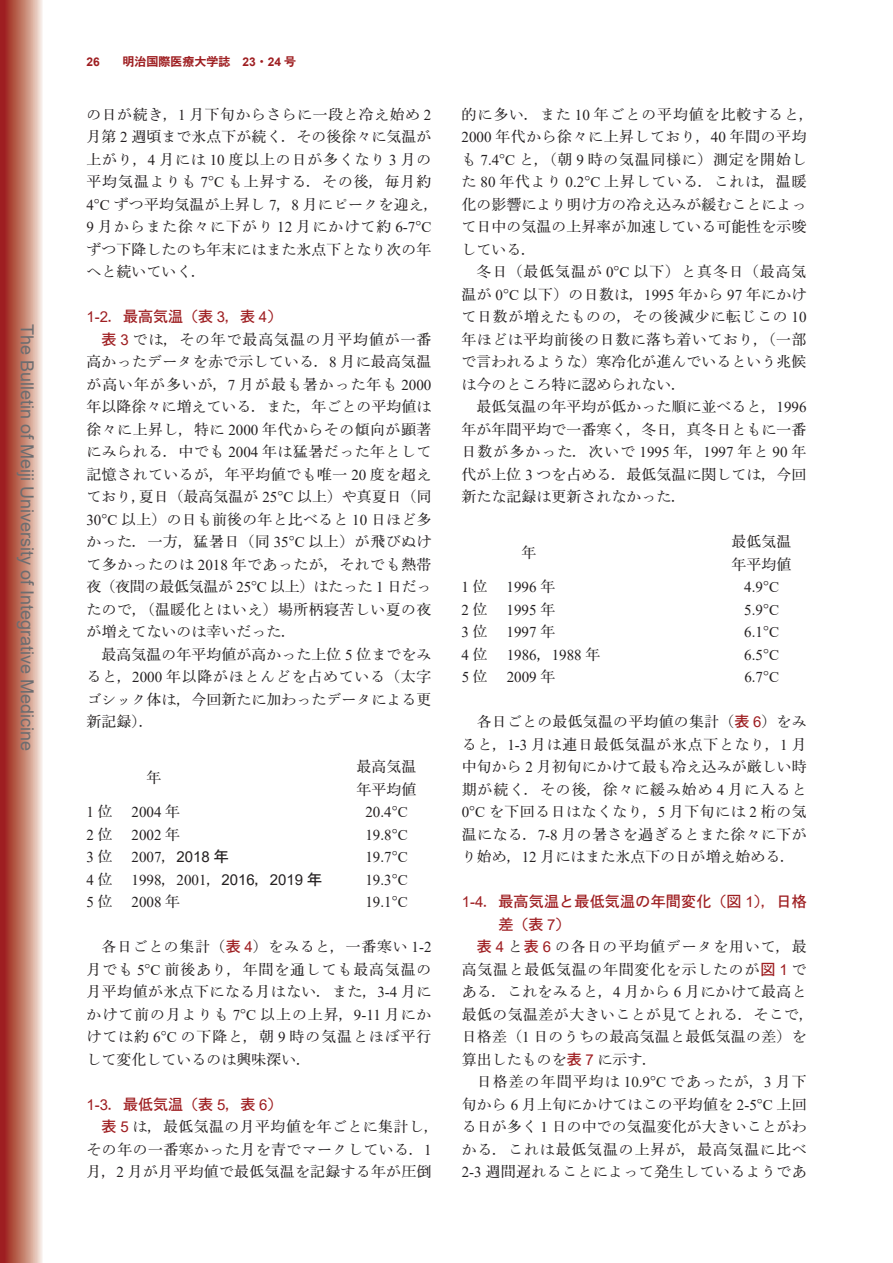
<style>
.page{position:relative;width:893px;height:1263px;background:#fff}
.page>*{position:absolute;margin:0;border:0;box-sizing:border-box;transform-origin:0 0}
.t1{font:18px "Arial";color:#6c6d70}
.t2{font:500 15px/22.5px "Iwa O Min Pro";letter-spacing:.02em;color:#231f20;text-align:justify}
.t3{font:15px "Times New Roman";color:#231f20}
.t4{font:15px/22.5px "Iwa O Go Pro Db";letter-spacing:.015em;color:#9e1e21}
.t5{font:500 15px/22.5px "Iwa O Min Pro";color:#231f20}
.t6{font:12px "Iwa O Go Pro Eb";color:#9e1e21}
.t7{font:700 12px "Arial";color:#9e1e21}
.s1{font-family:"Arial";font-weight:700}
.s2{font-family:"Times New Roman";font-weight:400}
.s3{font-family:"Arial"}
.s4{font-family:"Iwa O Go Pro Db";font-weight:400;color:#9e1e21}
.s5{font-family:"Arial";font-weight:400;color:#9e1e21}
.s6{font-family:"Iwa O Min Pro";font-weight:500}
.s7{font-family:"Iwa O Go Pro Db"}
</style>
<div class="page">
<svg style="left:0;top:0;width:43px;height:1263px;background:#c37a6e"></svg>
<p class="t1" style="left:40px;top:324px;width:429px;rotate:90deg">The Bulletin of Meiji University of Integrative Medicine</p>
<p class="t7" style="left:86px;top:53px;width:15px">26</p>
<p class="t6" style="left:122px;top:53px;width:175px">明治国際医療大学誌　<span class="s1">23</span>・<span class="s1">24</span> 号</p>
<p class="t2" style="left:86px;top:102px;width:354px;text-align:left">の日が続き，<span class="s2">1</span> 月下旬からさらに一段と冷え始め <span class="s2">2</span>月第 <span class="s2">2</span> 週頃まで氷点下が続く．その後徐々に気温が上がり，<span class="s2">4</span> 月には <span class="s2">10</span> 度以上の日が多くなり <span class="s2">3</span> 月の平均気温よりも <span class="s2">7°C</span> も上昇する．その後，毎月約<br><span class="s2">4°C</span> ずつ平均気温が上昇し <span class="s2">7</span>，<span class="s2">8</span> 月にピークを迎え，<br><span class="s2">9</span> 月からまた徐々に下がり <span class="s2">12</span> 月にかけて約 <span class="s2">6-7°C</span>ずつ下降したのち年末にはまた氷点下となり次の年へと続いていく．</p>
<p class="t4" style="left:86px;top:305px;width:197px"><span class="s3">1-2</span>．最高気温（表 <span class="s3">3</span>，表 <span class="s3">4</span>）</p>
<p class="t2" style="left:86px;top:327px;width:347px;text-indent:15px"><span class="s4">表</span> <span class="s5">3</span> では，その年で最高気温の月平均値が一番高かったデータを赤で示している．<span class="s2">8</span> 月に最高気温が高い年が多いが，<span class="s2">7</span> 月が最も暑かった年も <span class="s2">2000</span>年以降徐々に増えている．また，年ごとの平均値は徐々に上昇し，特に <span class="s2">2000</span> 年代からその傾向が顕著にみられる．中でも <span class="s2">2004</span> 年は猛暑だった年として記憶されているが，年平均値でも唯一 <span class="s2">20</span> 度を超えており，夏日（最高気温が <span class="s2">25°C</span> 以上）や真夏日（同<span class="s2">30°C</span> 以上）の日も前後の年と比べると <span class="s2">10</span> 日ほど多かった．一方，猛暑日（同 <span class="s2">35°C</span> 以上）が飛びぬけて多かったのは <span class="s2">2018</span> 年であったが，それでも熱帯夜（夜間の最低気温が <span class="s2">25°C</span> 以上）はたった <span class="s2">1</span> 日だったので，（温暖化とはいえ）場所柄寝苦しい夏の夜が増えてないのは幸いだった．</p>
<p class="t2" style="left:87px;top:642px;width:347px;text-indent:15px">最高気温の年平均値が高かった上位 <span class="s2">5</span> 位までをみると，<span class="s2">2000</span> 年以降がほとんどを占めている（太字ゴシック体は，今回新たに加わったデータによる更新記録）．</p>
<p class="t2" style="left:147px;top:766px;width:16px">年</p>
<p class="t5" style="left:357px;top:755px;width:76px">最高気温　年平均値</p>
<p class="t3" style="left:87px;top:801px;width:28px">1<span class="s6">位</span></p>
<p class="t3" style="left:132px;top:801px;width:50px">2004 <span class="s6">年</span></p>
<p class="t3" style="left:365px;top:801px;width:44px">20.4°C</p>
<p class="t3" style="left:87px;top:824px;width:28px">2<span class="s6">位</span></p>
<p class="t3" style="left:132px;top:824px;width:50px">2002 <span class="s6">年</span></p>
<p class="t3" style="left:365px;top:824px;width:44px">19.8°C</p>
<p class="t3" style="left:87px;top:846px;width:28px">3<span class="s6">位</span></p>
<p class="t3" style="left:132px;top:846px;width:99px">2007<span class="s6">，</span><span class="s3">2018</span> <span class="s7">年</span></p>
<p class="t3" style="left:365px;top:846px;width:44px">19.7°C</p>
<p class="t3" style="left:87px;top:869px;width:28px">4<span class="s6">位</span></p>
<p class="t3" style="left:132px;top:869px;width:192px">1998<span class="s6">，</span>2001<span class="s6">，</span><span class="s3">2016</span><span class="s7">，</span><span class="s3">2019</span> <span class="s7">年</span></p>
<p class="t3" style="left:365px;top:869px;width:44px">19.3°C</p>
<p class="t3" style="left:87px;top:891px;width:28px">5<span class="s6">位</span></p>
<p class="t3" style="left:132px;top:891px;width:50px">2008 <span class="s6">年</span></p>
<p class="t3" style="left:365px;top:891px;width:44px">19.1°C</p>
<p class="t2" style="left:87px;top:935px;width:347px;text-indent:15px">各日ごとの集計（<span class="s4">表</span> <span class="s5">4</span>）をみると，一番寒い <span class="s2">1-2</span>月でも <span class="s2">5°C</span> 前後あり，年間を通しても最高気温の月平均値が氷点下になる月はない．また，<span class="s2">3-4</span> 月にかけて前の月よりも <span class="s2">7°C</span> 以上の上昇，<span class="s2">9-11</span> 月にかけては約 <span class="s2">6°C</span> の下降と，朝 <span class="s2">9</span> 時の気温とほぼ平行して変化しているのは興味深い．</p>
<p class="t4" style="left:87px;top:1092px;width:197px"><span class="s3">1-3</span>．最低気温（表 <span class="s3">5</span>，表 <span class="s3">6</span>）</p>
<p class="t2" style="left:87px;top:1115px;width:354px;text-align:left;text-indent:15px"><span class="s4">表</span> <span class="s5">5</span> は，最低気温の月平均値を年ごとに集計し，その年の一番寒かった月を青でマークしている．<span class="s2">1</span>月，<span class="s2">2</span> 月が月平均値で最低気温を記録する年が圧倒</p>
<p class="t2" style="left:462px;top:102px;width:354px;text-align:left">的に多い．また <span class="s2">10</span> 年ごとの平均値を比較すると，<br><span class="s2">2000</span> 年代から徐々に上昇しており，<span class="s2">40</span> 年間の平均も <span class="s2">7.4°C</span> と，（朝 <span class="s2">9</span> 時の気温同様に）測定を開始した <span class="s2">80</span> 年代より <span class="s2">0.2°C</span> 上昇している．これは，温暖化の影響により明け方の冷え込みが緩むことによって日中の気温の上昇率が加速している可能性を示唆している．</p>
<p class="t2" style="left:462px;top:260px;width:347px;text-indent:15px">冬日（最低気温が <span class="s2">0°C</span> 以下）と真冬日（最高気温が <span class="s2">0°C</span> 以下）の日数は，<span class="s2">1995</span> 年から <span class="s2">97</span> 年にかけて日数が増えたものの，その後減少に転じこの <span class="s2">10</span>年ほどは平均前後の日数に落ち着いており，（一部で言われるような）寒冷化が進んでいるという兆候は今のところ特に認められない．</p>
<p class="t2" style="left:462px;top:395px;width:347px;text-indent:15px">最低気温の年平均が低かった順に並べると，<span class="s2">1996</span>年が年間平均で一番寒く，冬日，真冬日ともに一番日数が多かった．次いで <span class="s2">1995</span> 年，<span class="s2">1997</span> 年と <span class="s2">90</span> 年代が上位 <span class="s2">3</span> つを占める．最低気温に関しては，今回新たな記録は更新されなかった．</p>
<p class="t2" style="left:522px;top:541px;width:16px">年</p>
<p class="t5" style="left:732px;top:530px;width:76px">最低気温　年平均値</p>
<p class="t3" style="left:462px;top:576px;width:28px">1<span class="s6">位</span></p>
<p class="t3" style="left:507px;top:576px;width:50px">1996 <span class="s6">年</span></p>
<p class="t3" style="left:744px;top:576px;width:36px">4.9°C</p>
<p class="t3" style="left:462px;top:599px;width:28px">2<span class="s6">位</span></p>
<p class="t3" style="left:507px;top:599px;width:50px">1995 <span class="s6">年</span></p>
<p class="t3" style="left:744px;top:599px;width:36px">5.9°C</p>
<p class="t3" style="left:462px;top:621px;width:28px">3<span class="s6">位</span></p>
<p class="t3" style="left:507px;top:621px;width:50px">1997 <span class="s6">年</span></p>
<p class="t3" style="left:744px;top:621px;width:36px">6.1°C</p>
<p class="t3" style="left:462px;top:644px;width:28px">4<span class="s6">位</span></p>
<p class="t3" style="left:507px;top:644px;width:95px">1986<span class="s6">，</span>1988 <span class="s6">年</span></p>
<p class="t3" style="left:744px;top:644px;width:36px">6.5°C</p>
<p class="t3" style="left:462px;top:666px;width:28px">5<span class="s6">位</span></p>
<p class="t3" style="left:507px;top:666px;width:50px">2009 <span class="s6">年</span></p>
<p class="t3" style="left:744px;top:666px;width:36px">6.7°C</p>
<p class="t2" style="left:462px;top:710px;width:347px;text-indent:15px">各日ごとの最低気温の平均値の集計（<span class="s4">表</span> <span class="s5">6</span>）をみると，<span class="s2">1-3</span> 月は連日最低気温が氷点下となり，<span class="s2">1</span> 月中旬から <span class="s2">2</span> 月初旬にかけて最も冷え込みが厳しい時期が続く．その後，徐々に緩み始め <span class="s2">4</span> 月に入ると<span class="s2">0°C</span> を下回る日はなくなり，<span class="s2">5</span> 月下旬には <span class="s2">2</span> 桁の気温になる．<span class="s2">7-8</span> 月の暑さを過ぎるとまた徐々に下がり始め，<span class="s2">12</span> 月にはまた氷点下の日が増え始める．</p>
<p class="t4" style="left:498px;top:890px;width:310px;text-indent:-37px"><span class="s3">1-4</span>．最高気温と最低気温の年間変化（図 <span class="s3">1</span>），日格差（表 <span class="s3">7</span>）</p>
<p class="t2" style="left:462px;top:935px;width:354px;text-align:left;text-indent:15px"><span class="s4">表</span> <span class="s5">4</span> と<span class="s4">表</span> <span class="s5">6</span> の各日の平均値データを用いて，最高気温と最低気温の年間変化を示したのが<span class="s4">図</span> <span class="s5">1</span> である．これをみると，<span class="s2">4</span> 月から <span class="s2">6</span> 月にかけて最高と最低の気温差が大きいことが見てとれる．そこで，日格差（<span class="s2">1</span> 日のうちの最高気温と最低気温の差）を算出したものを<span class="s4">表</span> <span class="s5">7</span> に示す．</p>
<p class="t2" style="left:462px;top:1070px;width:347px;text-indent:15px">日格差の年間平均は <span class="s2">10.9°C</span> であったが，<span class="s2">3</span> 月下旬から <span class="s2">6</span> 月上旬にかけてはこの平均値を <span class="s2">2-5°C</span> 上回る日が多く <span class="s2">1</span> 日の中での気温変化が大きいことがわかる．これは最低気温の上昇が，最高気温に比べ<span class="s2">2-3</span> 週間遅れることによって発生しているようであ</p>
</div>
